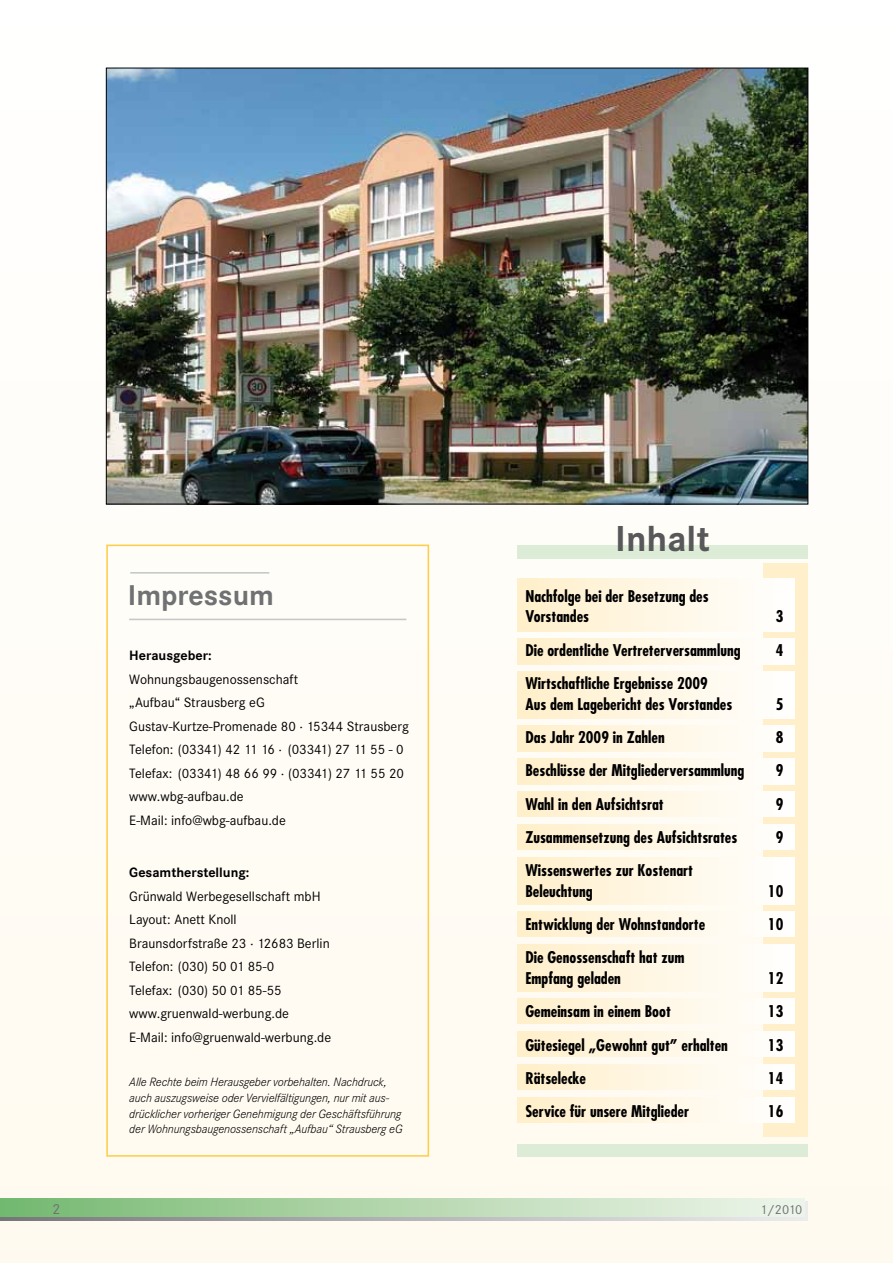
<style>
.page{position:relative;width:893px;height:1263px;background:#fffcf5}
.page>*{position:absolute;margin:0;border:0;box-sizing:border-box;transform-origin:0 0}
.t1{font:700 37.5px "Corporate S";color:#58585a}
.t2{font:700 29.7px "Corporate S";color:#707172}
.t3{font:700 condensed 15.75px/20.5px "Futura";color:#000}
.t4{font:15px "Corporate S";color:#707172}
.t5{font:14.1px/23.5px "Corporate S";color:#000}
.t6{font:700 14.1px "Corporate S";color:#000}
.t7{font:13.5px "Corporate S";color:#707172}
.t8{font:italic 300 12.45px/15.6px "Corporate S";letter-spacing:-.01em;color:#000}
</style>
<div class="page">
<div style="left:106px;top:545px;width:323px;height:612px;border:2px solid #fecd4a"></div>
<hr style="left:129px;top:619px;width:277px;height:1px;background:#c6c7c8">
<hr style="left:130px;top:572px;width:139px;height:2px;background:#c6c7c8">
<div style="left:518px;top:1144px;width:290px;height:13px;background:#dcecd7"></div>
<div style="left:764px;top:564px;width:44px;height:573px;background:#ffefca"></div>
<div style="left:517px;top:726px;width:278px;height:25px;background:linear-gradient(to right,#ffefca,#fff)"></div>
<div style="left:518px;top:545px;width:290px;height:14px;background:#dcecd7"></div>
<div style="left:517px;top:579px;width:278px;height:52px;background:linear-gradient(to right,#ffefca,#fff)"></div>
<div style="left:517px;top:671px;width:278px;height:47px;background:linear-gradient(to right,#ffefca,#fff)"></div>
<div style="left:517px;top:639px;width:278px;height:25px;background:linear-gradient(to right,#ffefca,#fff)"></div>
<div style="left:517px;top:857px;width:278px;height:47px;background:linear-gradient(to right,#ffefca,#fff)"></div>
<div style="left:517px;top:758px;width:278px;height:26px;background:linear-gradient(to right,#ffefca,#fff)"></div>
<div style="left:517px;top:998px;width:278px;height:26px;background:linear-gradient(to right,#ffefca,#fff)"></div>
<div style="left:517px;top:944px;width:278px;height:47px;background:linear-gradient(to right,#ffefca,#fff)"></div>
<div style="left:517px;top:911px;width:278px;height:26px;background:linear-gradient(to right,#ffefca,#fff)"></div>
<div style="left:517px;top:791px;width:278px;height:26px;background:linear-gradient(to right,#ffefca,#fff)"></div>
<div style="left:517px;top:824px;width:278px;height:26px;background:linear-gradient(to right,#ffefca,#fff)"></div>
<div style="left:517px;top:1031px;width:278px;height:26px;background:linear-gradient(to right,#ffefca,#fff)"></div>
<div style="left:517px;top:1097px;width:278px;height:25px;background:linear-gradient(to right,#ffefca,#fff)"></div>
<img style="left:108px;top:70px;width:698px;height:432px">
<div style="left:517px;top:1064px;width:278px;height:26px;background:linear-gradient(to right,#ffefca,#fff)"></div>
<div style="left:0;top:1202px;width:808px;height:18px;background:linear-gradient(to right,#77787a,#edeeef)"></div>
<div style="left:0;top:1199px;width:805px;height:18px;background:linear-gradient(to right,#76b971,#f1f6ec)"></div>
<h2 class="t2" style="left:128px;top:578px;width:148px">Impressum</h2>
<p class="t6" style="left:129px;top:647px;width:84px">Herausgeber:</p>
<p class="t5" style="left:129px;top:667px;width:281px">Wohnungsbaugenossenschaft<br>„Aufbau“ Strausberg eG Gustav-Kurtze-Promenade 80 · 15344 Strausberg Telefon: (03341) 42 11 16 · (03341) 27 11 55 - 0<br>Telefax: (03341) 48 66 99 · (03341) 27 11 55 20 www.wbg-aufbau.de<br>E-Mail: info@wbg-aufbau.de</p>
<p class="t6" style="left:129px;top:864px;width:122px">Gesamtherstellung:</p>
<p class="t5" style="left:129px;top:884px;width:203px">Grünwald Werbegesellschaft mbH<br>Layout: Anett Knoll<br>Braunsdorfstraße 23 · 12683 Berlin<br>Telefon: (030) 50 01 85-0<br>Telefax: (030) 50 01 85-55 www.gruenwald-werbung.de<br>E-Mail: info@gruenwald-werbung.de</p>
<p class="t8" style="left:129px;top:1074px;width:275px">Alle Rechte beim Herausgeber vorbehalten. Nachdruck, auch auszugsweise oder Vervielfältigungen, nur mit aus&shy;drücklicher vorheriger Genehmigung der Geschäftsführung der Wohnungsbaugenossenschaft „Aufbau“ Strausberg eG</p>
<h1 class="t1" style="left:615px;top:517px;width:96px">Inhalt</h1>
<p class="t3" style="left:525px;top:586px;width:185px">Nachfolge bei der Besetzung des<br>Vorstandes</p>
<p class="t3" style="left:776px;top:606px;width:9px">3</p>
<p class="t3" style="left:525px;top:639px;width:217px">Die ordentliche Vertreterversammlung</p>
<p class="t3" style="left:776px;top:639px;width:9px">4</p>
<p class="t3" style="left:525px;top:673px;width:208px">Wirtschaftliche Ergebnisse 2009<br>Aus dem Lagebericht des Vorstandes</p>
<p class="t3" style="left:776px;top:693px;width:9px">5</p>
<p class="t3" style="left:525px;top:727px;width:141px">Das Jahr 2009 in Zahlen</p>
<p class="t3" style="left:776px;top:727px;width:9px">8</p>
<p class="t3" style="left:525px;top:760px;width:221px">Beschlüsse der Mitgliederversammlung</p>
<p class="t3" style="left:776px;top:760px;width:9px">9</p>
<p class="t3" style="left:525px;top:793px;width:140px">Wahl in den Aufsichtsrat</p>
<p class="t3" style="left:776px;top:793px;width:9px">9</p>
<p class="t3" style="left:525px;top:827px;width:213px">Zusammensetzung des Aufsichtsrates</p>
<p class="t3" style="left:776px;top:827px;width:9px">9</p>
<p class="t3" style="left:525px;top:860px;width:169px">Wissenswertes zur Kostenart<br>Beleuchtung</p>
<p class="t3" style="left:768px;top:880px;width:17px">10</p>
<p class="t3" style="left:525px;top:914px;width:181px">Entwicklung der Wohnstandorte</p>
<p class="t3" style="left:768px;top:914px;width:17px">10</p>
<p class="t3" style="left:525px;top:947px;width:161px">Die Genossenschaft hat zum<br>Empfang geladen</p>
<p class="t3" style="left:768px;top:968px;width:17px">12</p>
<p class="t3" style="left:525px;top:1001px;width:147px">Gemeinsam in einem Boot</p>
<p class="t3" style="left:768px;top:1001px;width:17px">13</p>
<p class="t3" style="left:525px;top:1034px;width:204px">Gütesiegel „Gewohnt gut” erhalten</p>
<p class="t3" style="left:768px;top:1034px;width:17px">13</p>
<p class="t3" style="left:525px;top:1068px;width:62px">Rätselecke</p>
<p class="t3" style="left:768px;top:1068px;width:17px">14</p>
<p class="t3" style="left:525px;top:1101px;width:165px">Service für unsere Mitglieder</p>
<p class="t3" style="left:768px;top:1101px;width:17px">16</p>
<p class="t4" style="left:53px;top:1200px;width:9px">2</p>
<p class="t7" style="left:760px;top:1202px;width:44px">1/2010</p>
</div>
